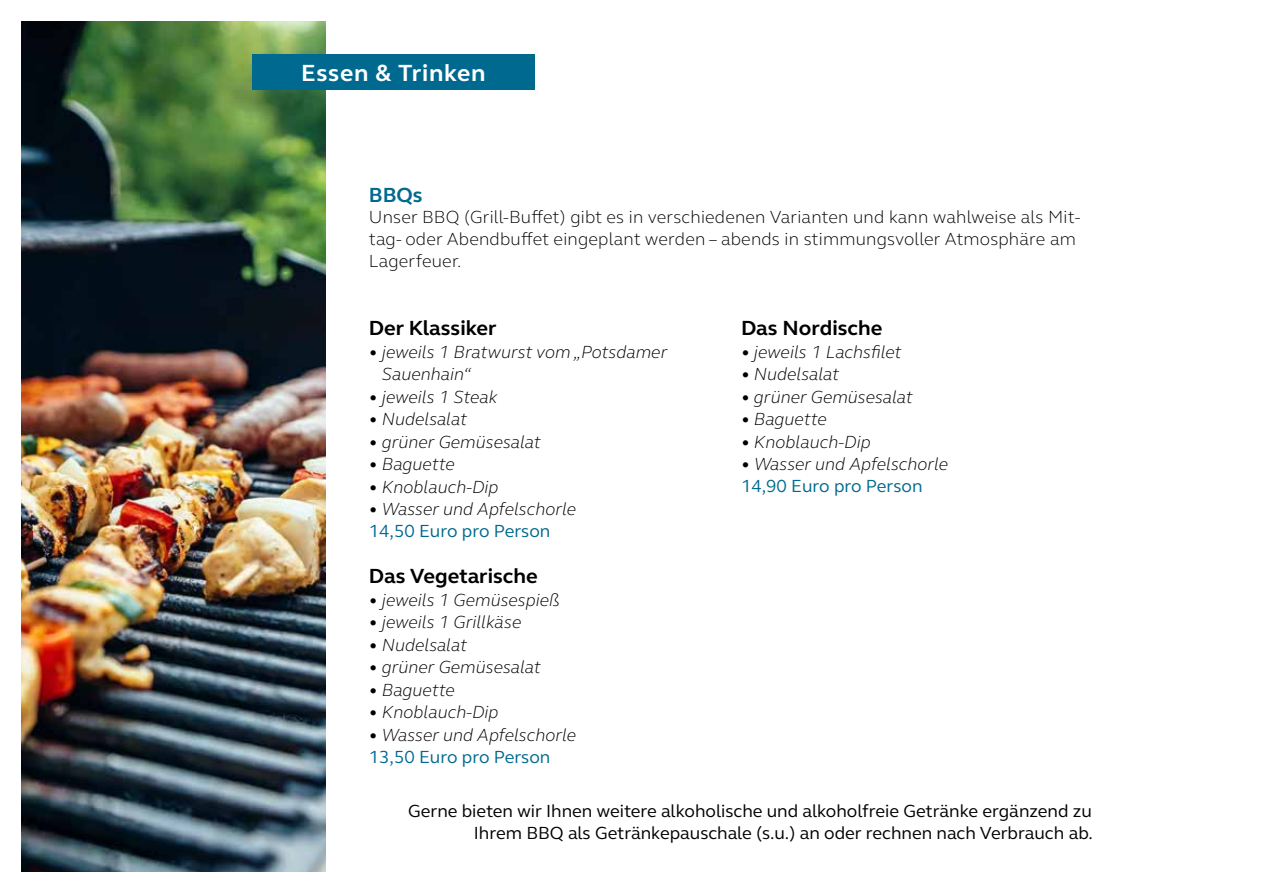
<style>
.page{position:relative;width:1263px;height:893px;background:#fff}
.page>*{position:absolute;margin:0;border:0;box-sizing:border-box;transform-origin:0 0}
.t1{font:700 24px "FS Elliot";letter-spacing:.03em;color:#fff}
.t2{font:700 21px "FS Elliot";color:#000}
.t3{font:700 21px "FS Elliot";color:#00698f}
.t4{font:italic 300 18px/22.5px "FS Elliot";color:#000}
.t5{font:300 18px/21.6px "FS Elliot";letter-spacing:.01em;color:#000}
.t6{font:18px/21.6px "FS Elliot";color:#000;text-align:right}
.t7{font:18px "FS Elliot";color:#00698f}
</style>
<div class="page">
<img style="left:21px;top:21px;width:304px;height:851px">
<div style="left:252px;top:54px;width:283px;height:35px;background:#00698f"></div>
<h1 class="t1" style="left:301px;top:56px;width:186px">Essen &amp; Trinken</h1>
<p class="t3" style="left:369px;top:181px;width:55px">BBQs</p>
<p class="t5" style="left:369px;top:206px;width:713px">Unser BBQ (Grill-Buffet) gibt es in verschiedenen Varianten und kann wahlweise als Mit&shy;tag- oder Abendbuffet eingeplant werden – abends in stimmungsvoller Atmosphäre am<br>Lagerfeuer.</p>
<p class="t2" style="left:369px;top:314px;width:129px">Der Klassiker</p>
<p class="t4" style="left:382px;top:340px;width:287px;text-indent:-13px">• jeweils 1 Bratwurst vom „Potsdamer<br>Sauenhain“</p>
<p class="t4" style="left:369px;top:385px;width:130px">• jeweils 1 Steak</p>
<p class="t4" style="left:369px;top:407px;width:100px">• Nudelsalat</p>
<p class="t4" style="left:369px;top:430px;width:173px">• grüner Gemüsesalat</p>
<p class="t4" style="left:369px;top:452px;width:87px">• Baguette</p>
<p class="t4" style="left:369px;top:475px;width:131px">• Knoblauch-Dip</p>
<p class="t4" style="left:369px;top:497px;width:209px">• Wasser und Apfelschorle</p>
<p class="t7" style="left:369px;top:518px;width:183px">14,50 Euro pro Person</p>
<p class="t2" style="left:369px;top:562px;width:170px">Das Vegetarische</p>
<p class="t4" style="left:369px;top:588px;width:192px">• jeweils 1 Gemüsespieß</p>
<p class="t4" style="left:369px;top:611px;width:154px">• jeweils 1 Grillkäse</p>
<p class="t4" style="left:369px;top:633px;width:100px">• Nudelsalat</p>
<p class="t4" style="left:369px;top:656px;width:173px">• grüner Gemüsesalat</p>
<p class="t4" style="left:369px;top:678px;width:87px">• Baguette</p>
<p class="t4" style="left:369px;top:701px;width:131px">• Knoblauch-Dip</p>
<p class="t4" style="left:369px;top:723px;width:209px">• Wasser und Apfelschorle</p>
<p class="t7" style="left:369px;top:744px;width:183px">13,50 Euro pro Person</p>
<p class="t2" style="left:741px;top:314px;width:143px">Das Nordische</p>
<p class="t4" style="left:741px;top:340px;width:162px">• jeweils 1 Lachsfilet</p>
<p class="t4" style="left:741px;top:362px;width:100px">• Nudelsalat</p>
<p class="t4" style="left:741px;top:385px;width:173px">• grüner Gemüsesalat</p>
<p class="t4" style="left:741px;top:407px;width:87px">• Baguette</p>
<p class="t4" style="left:741px;top:430px;width:131px">• Knoblauch-Dip</p>
<p class="t4" style="left:741px;top:452px;width:209px">• Wasser und Apfelschorle</p>
<p class="t7" style="left:741px;top:473px;width:183px">14,90 Euro pro Person</p>
<p class="t6" style="left:408px;top:800px;width:686px">Gerne bieten wir Ihnen weitere alkoholische und alkoholfreie Getränke ergänzend zu<br>Ihrem BBQ als Getränkepauschale (s.u.) an oder rechnen nach Verbrauch ab.</p>
</div>
